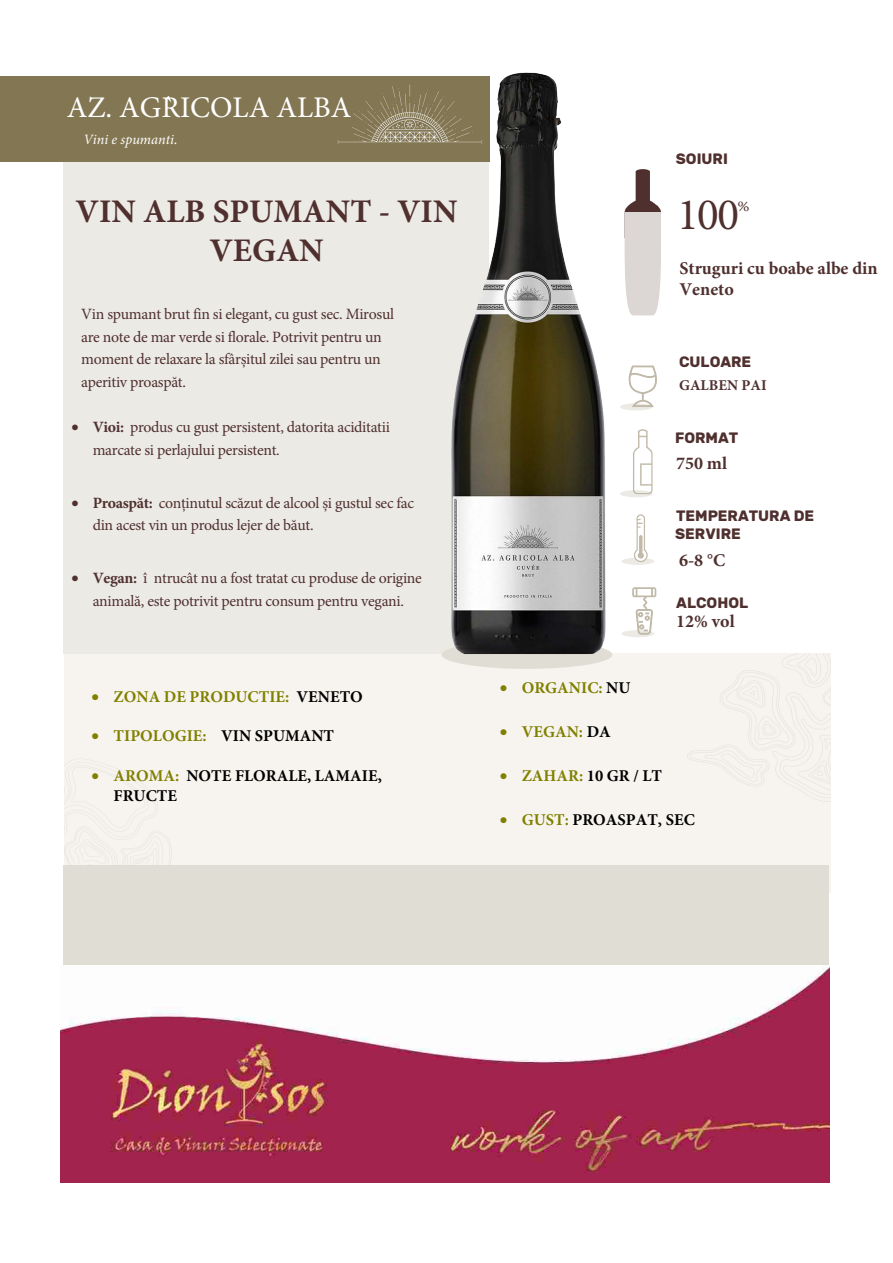
<style>
.page{position:relative;width:893px;height:1263px;background:#fff}
.page>*{position:absolute;margin:0;border:0;box-sizing:border-box;transform-origin:0 0}
.t1{font:45px "Minion Pro";color:#4f302e}
.t2{font:700 33px/39.6px "Minion Pro";color:#4f302e;text-align:center}
.t3{font:30px "Minion Pro";color:#fff}
.t4{font:700 18px/21.9px "Minion Pro";color:#4f302e}
.t5{font:700 16.5px "Minion Pro";color:#808000}
.t6{font:700 16.5px/19.6px "Minion Pro";color:#000}
.t7{font:15.75px/22.5px "Minion Pro";letter-spacing:-.02em;color:#4f302e}
.t8{font:700 15px/18px "Rubik";color:#4f302e}
.t9{font:700 15px "Minion Pro";color:#4f302e}
.t10{font:italic 14.25px "Minion Pro";color:#fff}
.t11{font:13.2px "Lora";color:#4f302e}
.s1{font-family:"Lora"}
.s2{font-weight:700}
.s3{color:#000}
.s4{color:#808000}
</style>
<div class="page">
<div style="left:65px;top:654px;width:766px;height:238px;background:#f7f4ef"></div>
<div style="left:64px;top:865px;width:765px;height:101px;background:#e0ddd4"></div>
<div style="left:64px;top:162px;width:425px;height:492px;background:#eceae5"></div>
<div style="left:0;top:77px;width:489px;height:85px;background:#837652"></div>
<svg style="left:166px;top:96px;width:6px;height:7px"></svg>
<img style="left:60px;top:965px;width:769px;height:217px">
<img style="left:173px;top:72px;width:658px;height:668px">
<div style="left:625px;top:213px;width:36px;height:102px;background:#dcd6d5"></div>
<h3 class="t3" style="left:67px;top:88px;width:286px">AZ. AGRICOLA ALBA</h3>
<p class="t10" style="left:83px;top:130px;width:96px">Vini e spumanti<span class="s1">.</span></p>
<p class="t2" style="left:76px;top:191px;width:383px">VIN ALB SPUMANT - VIN<br>VEGAN</p>
<p class="t7" style="left:81px;top:303px;width:314px">Vin spumant brut fin si elegant, cu gust sec. Mirosul are note de mar verde si florale. Potrivit pentru un moment de relaxare la sfârșitul zilei sau pentru un aperitiv proaspăt.</p>
<p class="t7" style="left:93px;top:416px;width:299px;line-height:23px;text-indent:-21px">• <span class="s2">Vioi:</span> produs cu gust persistent, datorita aciditatii marcate si perlajului persistent.</p>
<p class="t7" style="left:93px;top:491px;width:323px;line-height:23px;text-indent:-21px">• <span class="s2">Proaspăt:</span> conținutul scăzut de alcool și gustul sec fac din acest vin un produs lejer de băut.</p>
<p class="t7" style="left:72px;top:567px;width:352px;line-height:23px;text-align:center">• <span class="s2">Vegan:</span> î ntrucât nu a fost tratat cu produse de origine animală, este potrivit pentru consum pentru vegani.</p>
<p class="t5" style="left:92px;top:685px;width:273px">• ZONA DE PRODUCTIE: <span class="s3">VENETO</span></p>
<p class="t5" style="left:92px;top:724px;width:244px">• TIPOLOGIE: <span class="s3">VIN SPUMANT</span></p>
<p class="t6" style="left:114px;top:766px;width:270px;text-indent:-22px"><span class="s4">• AROMA:</span> NOTE FLORALE, LAMAIE,<br>FRUCTE</p>
<p class="t8" style="left:676px;top:150px;width:54px">SOIURI</p>
<h1 class="t1" style="left:677px;top:184px;width:64px">100</h1>
<p class="t11" style="left:738px;top:198px;width:13px">%</p>
<p class="t4" style="left:679px;top:257px;width:200px">Struguri cu boabe albe din<br>Veneto</p>
<p class="t8" style="left:679px;top:353px;width:74px">CULOARE</p>
<p class="t9" style="left:679px;top:375px;width:89px">GALBEN PAI</p>
<p class="t8" style="left:675px;top:429px;width:65px">FORMAT</p>
<p class="t4" style="left:676px;top:452px;width:53px">750 ml</p>
<p class="t8" style="left:675px;top:507px;width:141px">TEMPERATURA DE<br>SERVIRE</p>
<p class="t4" style="left:679px;top:549px;width:48px">6-8 °C</p>
<p class="t8" style="left:676px;top:594px;width:73px">ALCOHOL</p>
<p class="t4" style="left:676px;top:610px;width:60px">12% vol</p>
<p class="t5" style="left:500px;top:676px;width:132px">• ORGANIC: <span class="s3">NU</span></p>
<p class="t5" style="left:500px;top:720px;width:113px">• VEGAN: <span class="s3">DA</span></p>
<p class="t6" style="left:500px;top:765px;width:164px"><span class="s4">• ZAHAR:</span> 10 GR / LT</p>
<p class="t6" style="left:500px;top:810px;width:197px"><span class="s4">• GUST:</span> PROASPAT, SEC</p>
</div>
